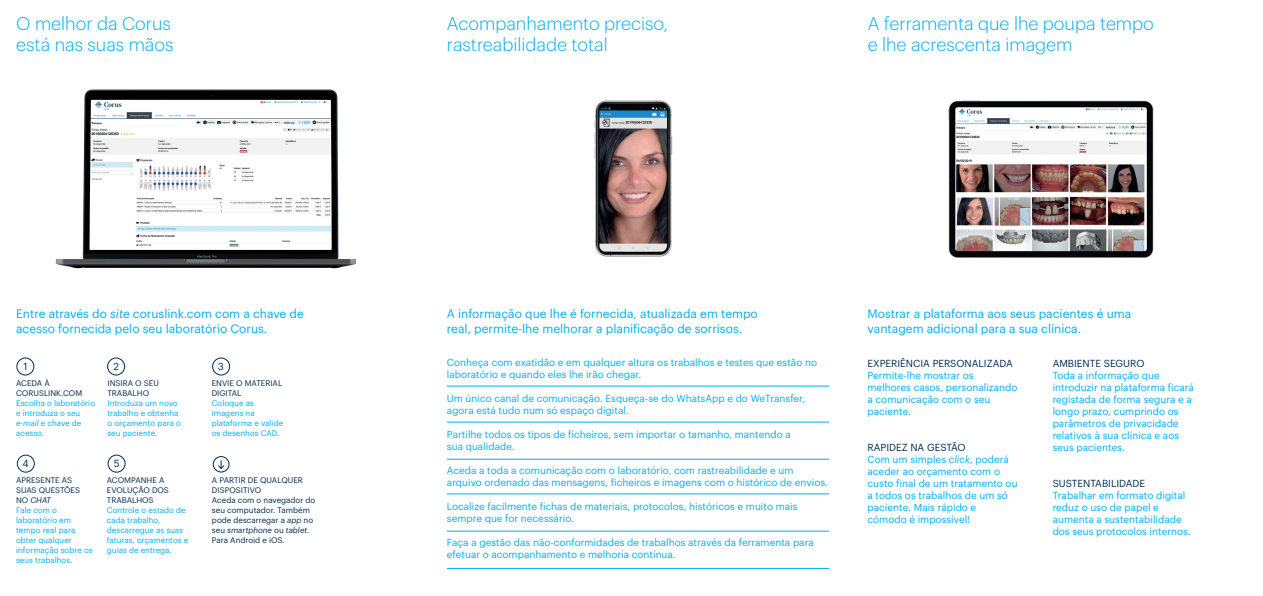
<style>
.page{position:relative;width:1263px;height:596px;background:#fff}
.page>*{position:absolute;margin:0;border:0;box-sizing:border-box;transform-origin:0 0}
.t1{font:300 18px/21.6px "Graphik";color:#00aeef}
.t2{font:12px/14.4px "Graphik";color:#00aeef}
.t3{font:10px/12px "Graphik";color:#00aeef}
.t4{font:10px "Graphik";color:#00294e}
.t5{font:8px/10px "Graphik";color:#00aeef}
.t6{font:8px/10px "Graphik";color:#00294e}
.s1{font-style:italic}
.s2{color:#00294e}
.s3{font-style:italic;color:#00294e}
</style>
<div class="page">
<img style="left:594px;top:100px;width:79px;height:157px">
<img style="left:948px;top:100px;width:206px;height:158px">
<img style="left:55px;top:89px;width:301px;height:180px">
<div style="left:17px;top:357px;width:17px;height:18px;border:1px solid #00294e;border-radius:50%"></div>
<div style="left:107px;top:357px;width:18px;height:18px;border:1px solid #00294e;border-radius:50%"></div>
<div style="left:212px;top:357px;width:18px;height:18px;border:1px solid #00294e;border-radius:50%"></div>
<div style="left:17px;top:454px;width:18px;height:18px;border:1px solid #00294e;border-radius:50%"></div>
<div style="left:108px;top:454px;width:17px;height:18px;border:1px solid #00294e;border-radius:50%"></div>
<svg style="left:218px;top:460px;width:7px;height:9px"></svg>
<div style="left:213px;top:456px;width:16px;height:16px;border:1px solid #00294e;border-radius:50%"></div>
<hr style="left:447px;top:385px;width:382px;height:1px;background:#00aeef">
<hr style="left:447px;top:421px;width:382px;height:1px;background:#00aeef">
<hr style="left:447px;top:458px;width:382px;height:1px;background:#00aeef">
<hr style="left:447px;top:493px;width:382px;height:1px;background:#00aeef">
<hr style="left:447px;top:530px;width:382px;height:1px;background:#00aeef">
<hr style="left:447px;top:567px;width:382px;height:1px;background:#00aeef">
<h1 class="t1" style="left:16px;top:11px;width:159px">O melhor da Corus está nas suas mãos</h1>
<h1 class="t1" style="left:447px;top:11px;width:222px">Acompanhamento preciso, rastreabilidade total</h1>
<h1 class="t1" style="left:868px;top:11px;width:288px">A ferramenta que lhe poupa tempo e lhe acrescenta imagem</h1>
<p class="t2" style="left:16px;top:305px;width:289px">Entre através do <span class="s1">site</span> coruslink.com com a chave de acesso fornecida pelo seu laboratório Corus.</p>
<p class="t4" style="left:24px;top:358px;width:5px">1</p>
<p class="t4" style="left:113px;top:358px;width:7px">2</p>
<p class="t4" style="left:218px;top:358px;width:8px">3</p>
<p class="t6" style="left:16px;top:377px;width:68px">ACEDA À<br>CORUSLINK.COM</p>
<p class="t5" style="left:16px;top:397px;width:81px">Escolha o laboratório e introduza o seu <span class="s1">e-mail</span> e chave de acesso.</p>
<p class="t4" style="left:22px;top:455px;width:8px">4</p>
<p class="t5" style="left:16px;top:474px;width:78px"><span class="s2">APRESENTE AS<br>SUAS QUESTÕES<br>NO</span> <span class="s3">CHAT<br></span>Fale com o laboratório em tempo real para obter qualquer informação sobre os seus trabalhos.</p>
<p class="t6" style="left:107px;top:377px;width:53px">INSIRA O SEU<br>TRABALHO</p>
<p class="t5" style="left:107px;top:397px;width:75px">Introduza um novo trabalho e obtenha o orçamento para o seu paciente.</p>
<p class="t4" style="left:114px;top:455px;width:7px">5</p>
<p class="t6" style="left:107px;top:474px;width:64px">ACOMPANHE A<br>EVOLUÇÃO DOS<br>TRABALHOS</p>
<p class="t5" style="left:107px;top:504px;width:83px">Controle o estado de cada trabalho, descarregue as suas faturas, orçamentos e guias de entrega.</p>
<p class="t6" style="left:212px;top:377px;width:72px">ENVIE O MATERIAL<br>DIGITAL</p>
<p class="t5" style="left:212px;top:397px;width:73px">Coloque as imagens na plataforma e valide os desenhos CAD.</p>
<p class="t6" style="left:212px;top:474px;width:105px">A PARTIR DE QUALQUER<br>DISPOSITIVO<br>Aceda com o navegador do seu computador. Também pode descarregar a <span class="s1">app</span> no seu <span class="s1">smartphone</span> ou <span class="s1">tablet</span>.<br>Para Android e iOS.</p>
<p class="t2" style="left:447px;top:306px;width:312px">A informação que lhe é fornecida, atualizada em tempo real, permite-lhe melhorar a planificação de sorrisos.</p>
<p class="t2" style="left:867px;top:306px;width:265px">Mostrar a plataforma aos seus pacientes é uma vantagem adicional para a sua clínica.</p>
<p class="t3" style="left:447px;top:355px;width:372px">Conheça com exatidão e em qualquer altura os trabalhos e testes que estão no laboratório e quando eles lhe irão chegar.</p>
<p class="t3" style="left:447px;top:391px;width:360px">Um único canal de comunicação. Esqueça-se do WhatsApp e do WeTransfer, agora está tudo num só espaço digital.</p>
<p class="t3" style="left:447px;top:427px;width:345px">Partilhe todos os tipos de ficheiros, sem importar o tamanho, mantendo a sua qualidade.</p>
<p class="t3" style="left:447px;top:463px;width:383px">Aceda a toda a comunicação com o laboratório, com rastreabilidade e um arquivo ordenado das mensagens, ficheiros e imagens com o histórico de envios.</p>
<p class="t3" style="left:447px;top:499px;width:352px">Localize facilmente fichas de materiais, protocolos, históricos e muito mais sempre que for necessário.</p>
<p class="t3" style="left:447px;top:535px;width:368px">Faça a gestão das não-conformidades de trabalhos através da ferramenta para efetuar o acompanhamento e melhoria contínua.</p>
<p class="t4" style="left:867px;top:355px;width:147px">EXPERIÊNCIA PERSONALIZADA</p>
<p class="t3" style="left:867px;top:368px;width:151px">Permite-lhe mostrar os melhores casos, personalizando a comunicação com o seu paciente.</p>
<p class="t3" style="left:867px;top:440px;width:152px"><span class="s2">RAPIDEZ NA GESTÃO<br></span>Com um simples <span class="s1">click</span>, poderá aceder ao orçamento com o custo final de um tratamento ou a todos os trabalhos de um só paciente. Mais rápido e cómodo é impossível!</p>
<p class="t4" style="left:1053px;top:355px;width:93px">AMBIENTE SEGURO</p>
<p class="t3" style="left:1053px;top:368px;width:143px">Toda a informação que introduzir na plataforma ficará registada de forma segura e a longo prazo, cumprindo os parâmetros de privacidade relativos à sua clínica e aos seus pacientes.</p>
<p class="t4" style="left:1053px;top:475px;width:94px">SUSTENTABILIDADE</p>
<p class="t3" style="left:1053px;top:488px;width:140px">Trabalhar em formato digital reduz o uso de papel e aumenta a sustentabilidade dos seus protocolos internos.</p>
</div>
